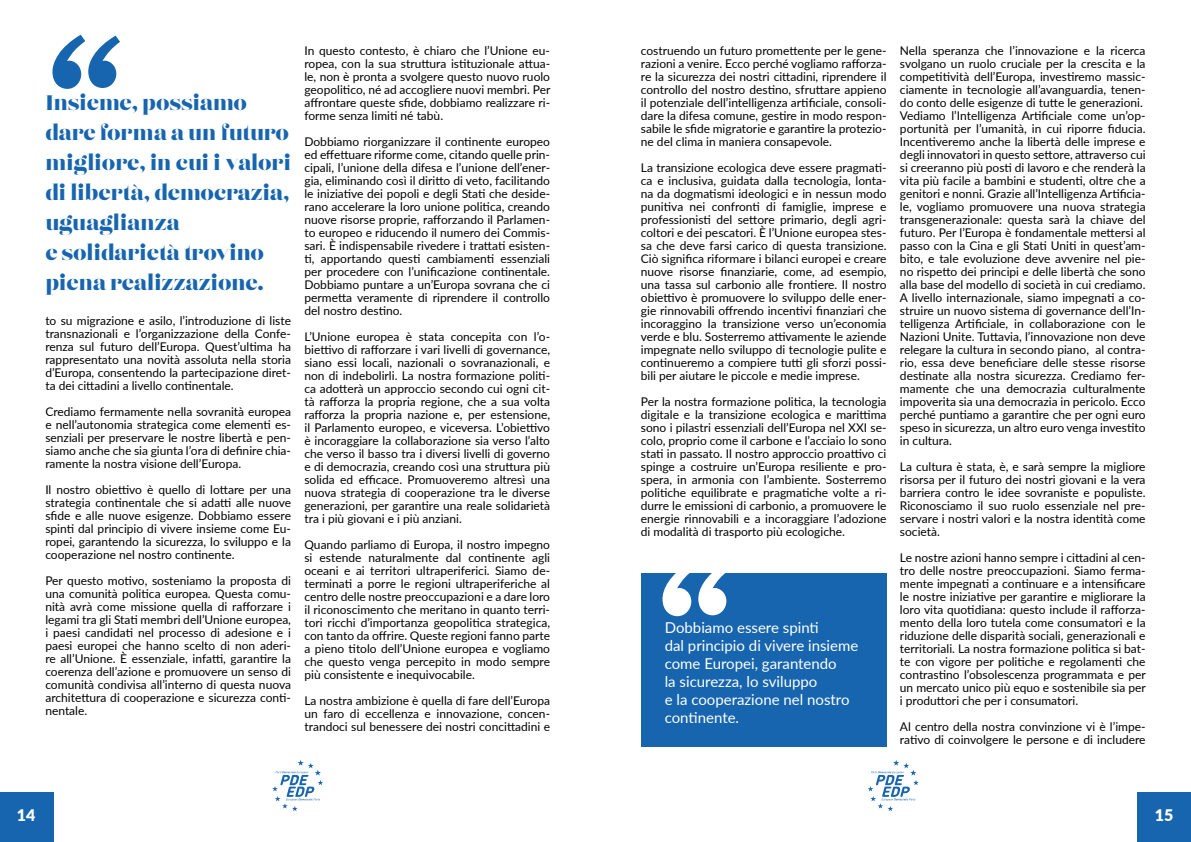
<style>
.page{position:relative;width:1191px;height:842px;background:#fff}
.page>*{position:absolute;margin:0;border:0;box-sizing:border-box;transform-origin:0 0}
.t1{font:21px/30px "Lust Display Didone";color:#1765ae}
.t2{font:900 16px "Lato";color:#fff}
.t3{font:15px/18px "Lato";color:#fff}
.t4{font:12px/13px "Lato";color:#000;text-align:justify}
</style>
<div class="page">
<svg style="left:868px;top:760px;width:50px;height:51px"></svg>
<svg style="left:272px;top:760px;width:51px;height:51px"></svg>
<div style="left:641px;top:573px;width:245px;height:173px;background:#1765ae"></div>
<svg style="left:662px;top:573px;width:65px;height:43px"></svg>
<svg style="left:52px;top:35px;width:68px;height:54px"></svg>
<div style="left:0;top:792px;width:53px;height:50px;background:#1765ae"></div>
<div style="left:1137px;top:792px;width:54px;height:50px;background:#1765ae"></div>
<h1 class="t1" style="left:45px;top:88px;width:247px">Insieme, possiamo dare forma a un futuro migliore, in cui i valori di libertà, democrazia, uguaglianza<br>e solidarietà trovino piena realizzazione.</h1>
<p class="t4" style="left:45px;top:314px;width:247px">to su migrazione e asilo, l’introduzione di liste transnazionali e l’organizzazione della Confe&shy;renza sul futuro dell’Europa. Quest’ultima ha rappresentato una novità assoluta nella storia d’Europa, consentendo la partecipazione diret&shy;ta dei cittadini a livello continentale.</p>
<p class="t4" style="left:45px;top:405px;width:247px">Crediamo fermamente nella sovranità europea e nell’autonomia strategica come elementi es&shy;senziali per preservare le nostre libertà e pen&shy;siamo anche che sia giunta l’ora di definire chia&shy;ramente la nostra visione dell’Europa.</p>
<p class="t4" style="left:45px;top:483px;width:247px">Il nostro obiettivo è quello di lottare per una strategia continentale che si adatti alle nuove sfide e alle nuove esigenze. Dobbiamo essere spinti dal principio di vivere insieme come Eu&shy;ropei, garantendo la sicurezza, lo sviluppo e la cooperazione nel nostro continente.</p>
<p class="t4" style="left:45px;top:574px;width:247px">Per questo motivo, sosteniamo la proposta di una comunità politica europea. Questa comu&shy;nità avrà come missione quella di rafforzare i legami tra gli Stati membri dell’Unione europea, i paesi candidati nel processo di adesione e i paesi europei che hanno scelto di non aderi&shy;re all’Unione. È essenziale, infatti, garantire la coerenza dell’azione e promuovere un senso di comunità condivisa all’interno di questa nuova architettura di cooperazione e sicurezza conti&shy;nentale.</p>
<p class="t4" style="left:304px;top:44px;width:247px">In questo contesto, è chiaro che l’Unione eu&shy;ropea, con la sua struttura istituzionale attua&shy;le, non è pronta a svolgere questo nuovo ruolo geopolitico, né ad accogliere nuovi membri. Per affrontare queste sfide, dobbiamo realizzare ri&shy;forme senza limiti né tabù.</p>
<p class="t4" style="left:304px;top:135px;width:247px">Dobbiamo riorganizzare il continente europeo ed effettuare riforme come, citando quelle prin&shy;cipali, l’unione della difesa e l’unione dell’ener&shy;gia, eliminando così il diritto di veto, facilitando le iniziative dei popoli e degli Stati che deside&shy;rano accelerare la loro unione politica, creando nuove risorse proprie, rafforzando il Parlamen&shy;to europeo e riducendo il numero dei Commis&shy;sari. È indispensabile rivedere i trattati esisten&shy;ti, apportando questi cambiamenti essenziali per procedere con l’unificazione continentale.<br>Dobbiamo puntare a un’Europa sovrana che ci permetta veramente di riprendere il controllo del nostro destino.</p>
<p class="t4" style="left:304px;top:329px;width:247px">L’Unione europea è stata concepita con l’o&shy;biettivo di rafforzare i vari livelli di governance, siano essi locali, nazionali o sovranazionali, e non di indebolirli. La nostra formazione politi&shy;ca adotterà un approccio secondo cui ogni cit&shy;tà rafforza la propria regione, che a sua volta rafforza la propria nazione e, per estensione, il Parlamento europeo, e viceversa. L’obiettivo è incoraggiare la collaborazione sia verso l’alto che verso il basso tra i diversi livelli di governo e di democrazia, creando così una struttura più solida ed efficace. Promuoveremo altresì una nuova strategia di cooperazione tra le diverse generazioni, per garantire una reale solidarietà tra i più giovani e i più anziani.</p>
<p class="t4" style="left:304px;top:537px;width:247px">Quando parliamo di Europa, il nostro impegno si estende naturalmente dal continente agli oceani e ai territori ultraperiferici. Siamo de&shy;terminati a porre le regioni ultraperiferiche al centro delle nostre preoccupazioni e a dare loro il riconoscimento che meritano in quanto terri&shy;tori ricchi d’importanza geopolitica strategica, con tanto da offrire. Queste regioni fanno parte a pieno titolo dell’Unione europea e vogliamo che questo venga percepito in modo sempre più consistente e inequivocabile.</p>
<p class="t4" style="left:304px;top:693px;width:247px">La nostra ambizione è quella di fare dell’Europa un faro di eccellenza e innovazione, concen&shy;trandoci sul benessere dei nostri concittadini e</p>
<p class="t4" style="left:641px;top:43px;width:247px">costruendo un futuro promettente per le gene&shy;razioni a venire. Ecco perché vogliamo rafforza&shy;re la sicurezza dei nostri cittadini, riprendere il controllo del nostro destino, sfruttare appieno il potenziale dell’intelligenza artificiale, consoli&shy;dare la difesa comune, gestire in modo respon&shy;sabile le sfide migratorie e garantire la protezio&shy;ne del clima in maniera consapevole.</p>
<p class="t4" style="left:641px;top:160px;width:247px">La transizione ecologica deve essere pragmati&shy;ca e inclusiva, guidata dalla tecnologia, lonta&shy;na da dogmatismi ideologici e in nessun modo punitiva nei confronti di famiglie, imprese e professionisti del settore primario, degli agri&shy;coltori e dei pescatori. È l’Unione europea stes&shy;sa che deve farsi carico di questa transizione.<br>Ciò significa riformare i bilanci europei e creare nuove risorse finanziarie, come, ad esempio, una tassa sul carbonio alle frontiere. Il nostro obiettivo è promuovere lo sviluppo delle ener&shy;gie rinnovabili offrendo incentivi finanziari che incoraggino la transizione verso un’economia verde e blu. Sosterremo attivamente le aziende impegnate nello sviluppo di tecnologie pulite e continueremo a compiere tutti gli sforzi possi&shy;bili per aiutare le piccole e medie imprese.</p>
<p class="t4" style="left:641px;top:394px;width:247px">Per la nostra formazione politica, la tecnologia digitale e la transizione ecologica e marittima sono i pilastri essenziali dell’Europa nel XXI se&shy;colo, proprio come il carbone e l’acciaio lo sono stati in passato. Il nostro approccio proattivo ci spinge a costruire un’Europa resiliente e pro&shy;spera, in armonia con l’ambiente. Sosterremo politiche equilibrate e pragmatiche volte a ri&shy;durre le emissioni di carbonio, a promuovere le energie rinnovabili e a incoraggiare l’adozione di modalità di trasporto più ecologiche.</p>
<p class="t3" style="left:664px;top:618px;width:195px">Dobbiamo essere spinti<br>dal principio di vivere insieme come Europei, garantendo<br>la sicurezza, lo sviluppo<br>e la cooperazione nel nostro continente.</p>
<p class="t4" style="left:900px;top:43px;width:247px;text-align:left">Nella speranza che l’innovazione e la ricerca svolgano un ruolo cruciale per la crescita e la competitività dell’Europa, investiremo massic&shy;ciamente in tecnologie all’avanguardia, tenen&shy;do conto delle esigenze di tutte le generazioni.<br>Vediamo l’Intelligenza Artificiale come un’op&shy;portunità per l’umanità, in cui riporre fiducia.<br>Incentiveremo anche la libertà delle imprese e degli innovatori in questo settore, attraverso cui si creeranno più posti di lavoro e che renderà la vita più facile a bambini e studenti, oltre che a genitori e nonni. Grazie all’Intelligenza Artificia&shy;le, vogliamo promuovere una nuova strategia transgenerazionale: questa sarà la chiave del futuro. Per l’Europa è fondamentale mettersi al passo con la Cina e gli Stati Uniti in quest’am&shy;bito, e tale evoluzione deve avvenire nel pie&shy;no rispetto dei principi e delle libertà che sono alla base del modello di società in cui crediamo.<br>A livello internazionale, siamo impegnati a co&shy;struire un nuovo sistema di governance dell’In&shy;telligenza Artificiale, in collaborazione con le Nazioni Unite. Tuttavia, l’innovazione non deve relegare la cultura in secondo piano, al contra&shy;rio, essa deve beneficiare delle stesse risorse destinate alla nostra sicurezza. Crediamo fer&shy;mamente che una democrazia culturalmente impoverita sia una democrazia in pericolo. Ecco perché puntiamo a garantire che per ogni euro speso in sicurezza, un altro euro venga investito in cultura.</p>
<p class="t4" style="left:900px;top:459px;width:247px">La cultura è stata, è, e sarà sempre la migliore risorsa per il futuro dei nostri giovani e la vera barriera contro le idee sovraniste e populiste.<br>Riconosciamo il suo ruolo essenziale nel pre&shy;servare i nostri valori e la nostra identità come società.</p>
<p class="t4" style="left:900px;top:550px;width:247px">Le nostre azioni hanno sempre i cittadini al cen&shy;tro delle nostre preoccupazioni. Siamo ferma&shy;mente impegnati a continuare e a intensificare le nostre iniziative per garantire e migliorare la loro vita quotidiana: questo include il rafforza&shy;mento della loro tutela come consumatori e la riduzione delle disparità sociali, generazionali e territoriali. La nostra formazione politica si bat&shy;te con vigore per politiche e regolamenti che contrastino l’obsolescenza programmata e per un mercato unico più equo e sostenibile sia per i produttori che per i consumatori.</p>
<p class="t4" style="left:900px;top:719px;width:247px">Al centro della nostra convinzione vi è l’impe&shy;rativo di coinvolgere le persone e di includere</p>
<h2 class="t2" style="left:17px;top:803px;width:20px">14</h2>
<h2 class="t2" style="left:1155px;top:803px;width:20px">15</h2>
</div>
